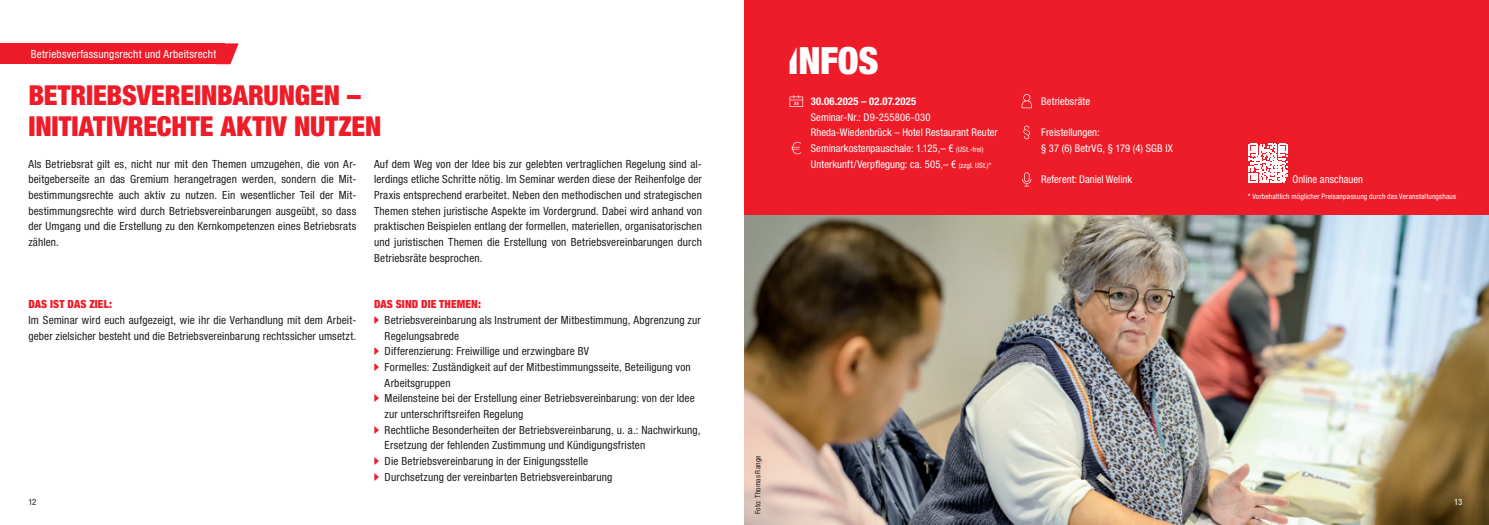
<style>
.page{position:relative;width:1489px;height:525px;background:#fff}
.page>*{position:absolute;margin:0;border:0;box-sizing:border-box;transform-origin:0 0}
.Infobox_INFOS_26{font:900 condensed 37.5px "Helvetica Neue LT Pro";color:#fff}
.Headline_Seminar{font:900 condensed 27.5px "Helvetica Neue LT Pro";letter-spacing:-.005em;color:#ee1c28}
.Fließtext_schwarz{font:condensed 11.25px/15.6px "Helvetica Neue LT Pro";letter-spacing:.01em;color:#231f20}
.Rubriktitel_rot{font:condensed 11.25px "Helvetica Neue LT Pro";letter-spacing:.02em;color:#fff}
.Headline_Aufzählung{font:900 condensed 11.25px "Helvetica Neue LT Pro";letter-spacing:.01em;color:#ee1c28}
.Infobox_Fließtext{font:condensed 10.62px/15.6px "Helvetica Neue LT Pro";letter-spacing:.005em;color:#fff}
.Infobox_Headline{font:700 condensed 10.62px "Helvetica Neue LT Pro";letter-spacing:.025em;color:#fff}
.t1{font:condensed 8.75px "Helvetica Neue LT Pro";color:#231f20}
.Paginierung_schwarz{font:condensed 8.75px "Helvetica Neue LT Pro";color:#fff}
.Infobox_Fußzeile{font:condensed 7.5px "Helvetica Neue LT Pro";letter-spacing:.015em;color:#fff}
.Bildnachweis_schwarz{font:condensed 7.5px "Helvetica Neue LT Pro";letter-spacing:.02em;color:#231f20}
.s1{font-family:"Helvetica DGBCUT Blk Cond";font-weight:400;font-stretch:normal}
.s2{font-size:7.5px}
.s3{font-family:"Helvetica DGBCUT Blk Cond";font-stretch:normal;color:#ee1c28}
</style>
<div class="page">
<img style="left:744px;top:214px;width:744px;height:310px">
<div style="left:744px;top:0;width:744px;height:214px;background:#ee1c28"></div>
<svg style="left:789px;top:95px;width:14px;height:12px"></svg>
<svg style="left:791px;top:142px;width:10px;height:12px"></svg>
<svg style="left:1021px;top:94px;width:10px;height:14px"></svg>
<svg style="left:1023px;top:126px;width:7px;height:13px"></svg>
<svg style="left:1022px;top:172px;width:9px;height:14px"></svg>
<div style="left:0;top:43px;width:224px;height:21px;background:#ee1c28"></div>
<svg style="left:224px;top:43px;width:15px;height:21px"></svg>
<svg style="left:1248px;top:144px;width:39px;height:38px"></svg>
<p class="Infobox_INFOS_26" style="left:787px;top:37px;width:93px"><span class="s1">I</span>NFOS</p>
<p class="Infobox_Headline" style="left:810px;top:95px;width:107px">30.06.2025 – 02.07.2025</p>
<p class="Infobox_Fließtext" style="left:810px;top:109px;width:121px">Seminar-Nr.: D9-255806-030</p>
<p class="Infobox_Fließtext" style="left:810px;top:125px;width:188px">Rheda-Wiedenbrück – Hotel Restaurant Reuter</p>
<p class="Infobox_Fließtext" style="left:810px;top:140px;width:182px">Seminarkostenpauschale: 1.125,– € <span class="s2">(USt.-frei)<br></span>Unterkunft/Verpflegung: ca. 505,– € <span class="s2">(zzgl. USt.)*</span></p>
<p class="Rubriktitel_rot" style="left:31px;top:48px;width:187px">Betriebsverfassungsrecht und Arbeitsrecht</p>
<p class="Headline_Seminar" style="left:28px;top:78px;width:334px">BETRIEBSVEREINBARUNGEN –</p>
<p class="Headline_Seminar" style="left:28px;top:110px;width:354px">INITIATIVRECHTE AKTIV NUTZEN</p>
<p class="Fließtext_schwarz" style="left:28px;top:156px;width:329px;text-align:justify">Als Betriebsrat gilt es, nicht nur mit den Themen umzugehen, die von Ar&shy;beitgeberseite an das Gremium herangetragen werden, sondern die Mit&shy;bestimmungsrechte auch aktiv zu nutzen. Ein wesentlicher Teil der Mit&shy;bestimmungsrechte wird durch Betriebsvereinbarungen ausgeübt, so dass der Umgang und die Erstellung zu den Kernkompetenzen eines Betriebsrats zählen.</p>
<p class="Fließtext_schwarz" style="left:374px;top:156px;width:329px;text-align:justify">Auf dem Weg von der Idee bis zur gelebten vertraglichen Regelung sind al&shy;lerdings etliche Schritte nötig. Im Seminar werden diese der Reihenfolge der Praxis entsprechend erarbeitet. Neben den methodischen und strategischen Themen stehen juristische Aspekte im Vordergrund. Dabei wird anhand von praktischen Beispielen entlang der formellen, materiellen, organisatorischen und juristischen Themen die Erstellung von Betriebsvereinbarungen durch Betriebsräte besprochen.</p>
<p class="Headline_Aufzählung" style="left:28px;top:297px;width:85px">DAS IST DAS ZIEL:</p>
<p class="Fließtext_schwarz" style="left:28px;top:312px;width:329px">Im Seminar wird euch aufgezeigt, wie ihr die Verhandlung mit dem Arbeit&shy;geber zielsicher besteht und die Betriebsvereinbarung rechtssicher umsetzt.</p>
<p class="Infobox_Fließtext" style="left:1041px;top:93px;width:50px">Betriebsräte</p>
<p class="Infobox_Fließtext" style="left:1041px;top:125px;width:133px">Freistellungen:<br>§ 37 (6) BetrVG, § 179 (4) SGB IX</p>
<p class="Infobox_Fließtext" style="left:1041px;top:172px;width:92px">Referent: Daniel Welink</p>
<p class="Infobox_Fließtext" style="left:1292px;top:172px;width:72px">Online anschauen</p>
<p class="Infobox_Fußzeile" style="left:1247px;top:192px;width:210px">* Vorbehaltlich möglicher Preisanpassung durch das Veranstaltungshaus</p>
<p class="Headline_Aufzählung" style="left:374px;top:297px;width:108px">DAS SIND DIE THEMEN:</p>
<p class="Fließtext_schwarz" style="left:384px;top:312px;width:317px;text-indent:-11px"><span class="s3">-</span> Betriebsvereinbarung als Instrument der Mitbestimmung, Abgrenzung zur<br>Regelungsabrede</p>
<p class="Fließtext_schwarz" style="left:374px;top:343px;width:217px"><span class="s3">-</span> Differenzierung: Freiwillige und erzwingbare BV</p>
<p class="Fließtext_schwarz" style="left:384px;top:359px;width:307px;text-indent:-11px"><span class="s3">-</span> Formelles: Zuständigkeit auf der Mitbestimmungsseite, Beteiligung von<br>Arbeitsgruppen</p>
<p class="Fließtext_schwarz" style="left:384px;top:390px;width:311px;text-indent:-11px"><span class="s3">-</span> Meilensteine bei der Erstellung einer Betriebsvereinbarung: von der Idee zur unterschriftsreifen Regelung</p>
<p class="Fließtext_schwarz" style="left:384px;top:421px;width:317px;text-indent:-11px"><span class="s3">-</span> Rechtliche Besonderheiten der Betriebsvereinbarung, u. a.: Nachwirkung,<br>Ersetzung der fehlenden Zustimmung und Kündigungsfristen</p>
<p class="Fließtext_schwarz" style="left:374px;top:453px;width:216px"><span class="s3">-</span> Die Betriebsvereinbarung in der Einigungsstelle</p>
<p class="Fließtext_schwarz" style="left:374px;top:468px;width:240px"><span class="s3">-</span> Durchsetzung der vereinbarten Betriebsvereinbarung</p>
<p class="Bildnachweis_schwarz" style="left:753px;top:514px;width:60px;rotate:-90deg">Foto: Thomas Range</p>
<p class="t1" style="left:28px;top:497px;width:10px">12</p>
<p class="Paginierung_schwarz" style="left:1454px;top:497px;width:10px">13</p>
</div>
